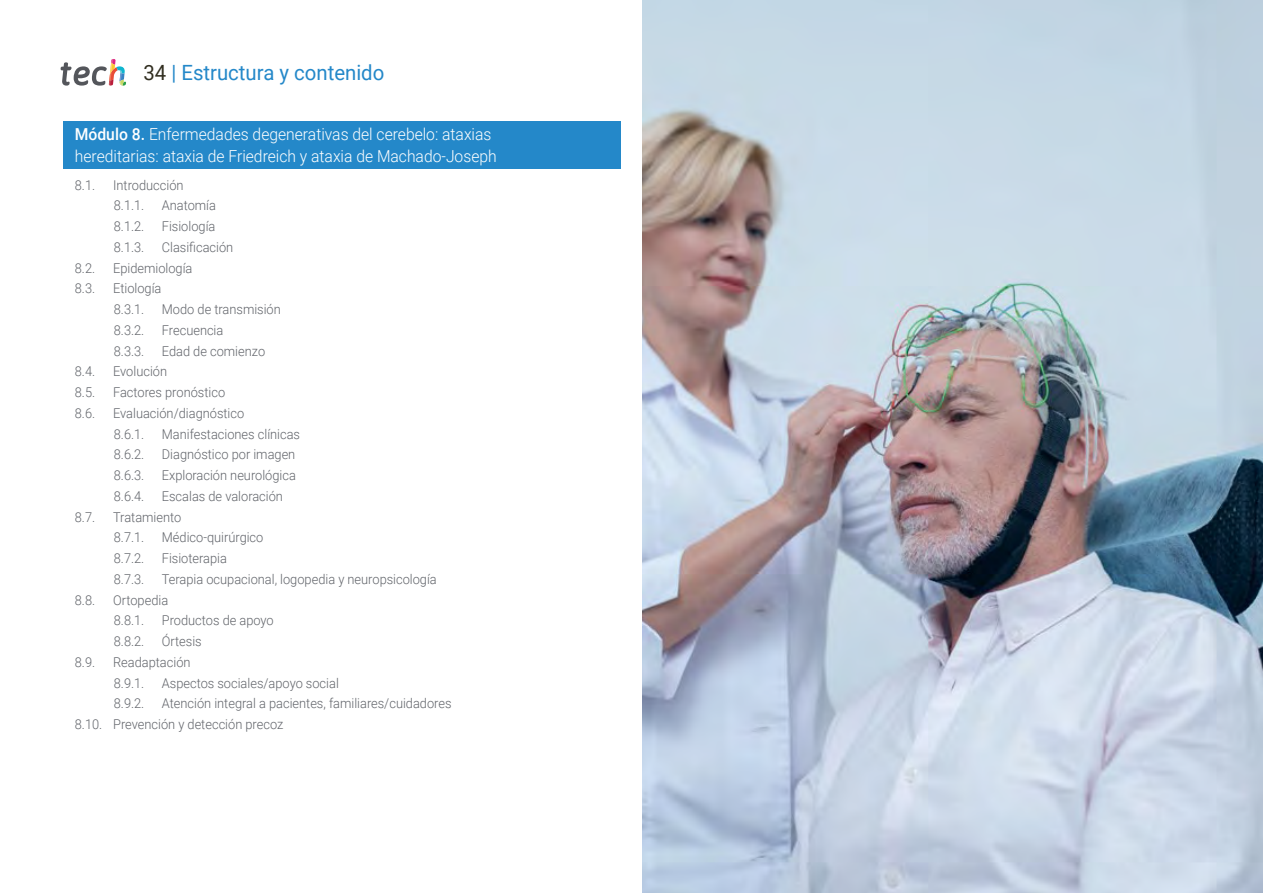
<style>
.page{position:relative;width:1263px;height:893px;background:#fff}
.page>*{position:absolute;margin:0;border:0;box-sizing:border-box;transform-origin:0 0}
.t1{font:21px "Roboto";color:#2488c9}
.t2{font:300 16.5px/22.5px "Roboto";color:#fff;scale:.95 1}
.t3{font:300 13.5px/20.7px "Roboto";color:#61646a;scale:.95 1}
.s1{color:#312e20}
.s2{font-weight:500}
</style>
<div class="page">
<svg style="left:61px;top:59px;width:65px;height:27px"></svg>
<div style="left:64px;top:121px;width:557px;height:48px;background:#2488c9"></div>
<img style="left:642px;top:0;width:621px;height:893px">
<h1 class="t1" style="left:144px;top:57px;width:242px"><span class="s1">34</span> | Estructura y contenido</h1>
<p class="t2" style="left:75px;top:122px;width:446px"><span class="s2">Módulo 8.</span> Enfermedades degenerativas del cerebelo: ataxias hereditarias: ataxia de Friedreich y ataxia de Machado-Joseph</p>
<p class="t3" style="left:75px;top:174px;width:23px">8.1.</p>
<p class="t3" style="left:113px;top:174px;width:76px">Introducción<br>8.1.1.</p>
<p class="t3" style="left:162px;top:195px;width:59px">Anatomía</p>
<p class="t3" style="left:114px;top:215px;width:34px">8.1.2.</p>
<p class="t3" style="left:162px;top:215px;width:58px">Fisiología</p>
<p class="t3" style="left:114px;top:236px;width:34px">8.1.3.</p>
<p class="t3" style="left:162px;top:236px;width:77px">Clasificación</p>
<p class="t3" style="left:75px;top:257px;width:23px">8.2.</p>
<p class="t3" style="left:113px;top:257px;width:85px">Epidemiología</p>
<p class="t3" style="left:75px;top:278px;width:23px">8.3.</p>
<p class="t3" style="left:113px;top:278px;width:52px">Etiología<br>8.3.1.</p>
<p class="t3" style="left:162px;top:298px;width:127px">Modo de transmisión</p>
<p class="t3" style="left:114px;top:319px;width:34px">8.3.2.</p>
<p class="t3" style="left:162px;top:319px;width:66px">Frecuencia</p>
<p class="t3" style="left:114px;top:340px;width:34px">8.3.3.</p>
<p class="t3" style="left:162px;top:340px;width:110px">Edad de comienzo</p>
<p class="t3" style="left:75px;top:361px;width:23px">8.4.</p>
<p class="t3" style="left:113px;top:361px;width:58px">Evolución</p>
<p class="t3" style="left:75px;top:381px;width:23px">8.5.</p>
<p class="t3" style="left:113px;top:381px;width:119px">Factores pronóstico</p>
<p class="t3" style="left:75px;top:402px;width:23px">8.6.</p>
<p class="t3" style="left:113px;top:402px;width:140px">Evaluación/diagnóstico<br>8.6.1.</p>
<p class="t3" style="left:162px;top:423px;width:147px">Manifestaciones clínicas</p>
<p class="t3" style="left:114px;top:444px;width:34px">8.6.2.</p>
<p class="t3" style="left:162px;top:444px;width:142px">Diagnóstico por imagen</p>
<p class="t3" style="left:114px;top:464px;width:34px">8.6.3.</p>
<p class="t3" style="left:162px;top:464px;width:143px">Exploración neurológica</p>
<p class="t3" style="left:114px;top:485px;width:34px">8.6.4.</p>
<p class="t3" style="left:162px;top:485px;width:129px">Escalas de valoración</p>
<p class="t3" style="left:75px;top:506px;width:23px">8.7.</p>
<p class="t3" style="left:113px;top:506px;width:73px">Tratamiento<br>8.7.1.</p>
<p class="t3" style="left:162px;top:527px;width:108px">Médico-quirúrgico</p>
<p class="t3" style="left:114px;top:547px;width:34px">8.7.2.</p>
<p class="t3" style="left:162px;top:547px;width:70px">Fisioterapia</p>
<p class="t3" style="left:114px;top:568px;width:34px">8.7.3.</p>
<p class="t3" style="left:162px;top:568px;width:291px">Terapia ocupacional, logopedia y neuropsicología</p>
<p class="t3" style="left:75px;top:589px;width:23px">8.8.</p>
<p class="t3" style="left:113px;top:589px;width:60px">Ortopedia<br>8.8.1.</p>
<p class="t3" style="left:162px;top:610px;width:119px">Productos de apoyo</p>
<p class="t3" style="left:114px;top:630px;width:34px">8.8.2.</p>
<p class="t3" style="left:162px;top:630px;width:44px">Órtesis</p>
<p class="t3" style="left:75px;top:651px;width:23px">8.9.</p>
<p class="t3" style="left:113px;top:651px;width:83px">Readaptación<br>8.9.1.</p>
<p class="t3" style="left:162px;top:672px;width:188px">Aspectos sociales/apoyo social</p>
<p class="t3" style="left:75px;top:693px;width:398px;text-indent:87px">Atención integral a pacientes, familiares/cuidadores<br>8.10. Prevención y detección precoz</p>
<p class="t3" style="left:114px;top:693px;width:34px">8.9.2.</p>
</div>
